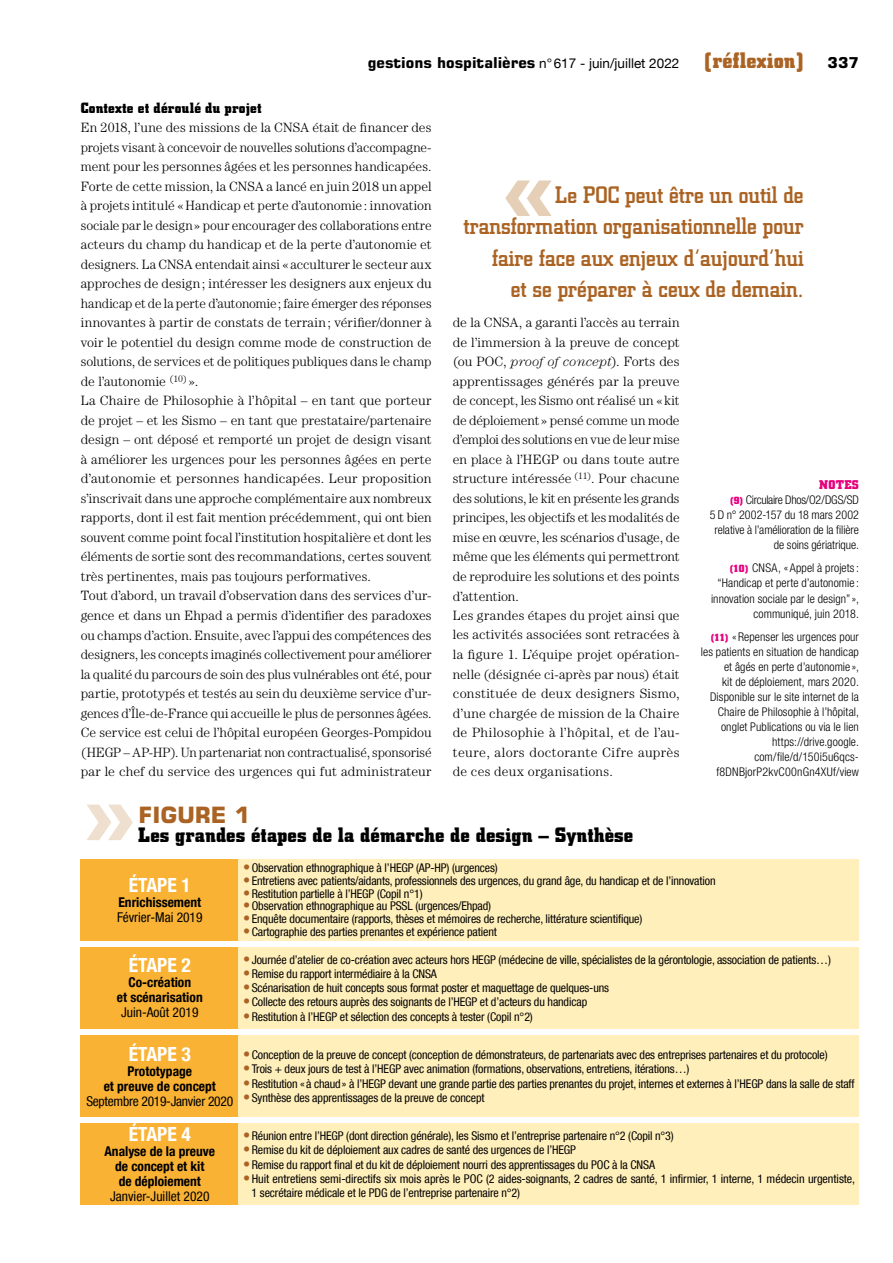
<style>
.page{position:relative;width:893px;height:1263px;background:#fff}
.page>*{position:absolute;margin:0;border:0;box-sizing:border-box;transform-origin:0 0}
.t1{font:700 120px "Square 721 BT";color:#eedfcf}
.t2{font:700 120px "Square 721 BT";color:#e6cfb7}
.t3{font:500 24px/31.5px "Square Slabserif 711 BT";color:#aa6323;text-align:right}
.t4{font:700 22.5px "Square 721 BT";color:#aa6323}
.t5{font:700 21px "Square Slabserif 711 BT";color:#000}
.t6{font:700 condensed 19.5px "Helvetica Neue LT Com";color:#fff}
.t7{font:700 15px "Square 721 BT";color:#000}
.t8{font:700 15px "Square Slabserif 711 BT";letter-spacing:.01em;color:#000}
.t9{font:300 13.5px/19.5px "Century Std";color:#000}
.t10{font:700 condensed 13.5px/15px "Helvetica Neue LT Com";color:#000;text-align:center}
.t11{font:condensed 13.5px "Helvetica Neue LT Com";color:#000}
.t12{font:condensed 13.5px "Helvetica Neue LT Com";letter-spacing:-.02em;color:#000}
.t13{font:700 12.75px "Square Slabserif 711 BT";letter-spacing:.02em;color:#e6007d}
.t14{font:condensed 12px/14.2px "Helvetica Neue LT Com";letter-spacing:-.01em;color:#000}
.t15{font:300 condensed 12px/15px "Helvetica Neue LT Com";letter-spacing:.005em;color:#000;text-align:right}
.s1{font-family:"Helvetica Neue LT Com";font-weight:400;font-size:13.5px}
.s2{font-family:"Square Slabserif 711 BT";font-size:22.5px;color:#aa6323}
.s3{font-style:italic}
.s4{font-family:"Square Slabserif 711 BT";font-weight:700;font-stretch:normal;font-size:10.5px;color:#e6007d}
.s5{font-size:14.25px;color:#aa6323}
</style>
<div class="page">
<div style="left:81px;top:859px;width:158px;height:81px;background:#f9b234"></div>
<div style="left:81px;top:947px;width:158px;height:82px;background:#f9b234"></div>
<div style="left:81px;top:1124px;width:158px;height:81px;background:#f9b234"></div>
<div style="left:81px;top:1035px;width:158px;height:82px;background:#f9b234"></div>
<div style="left:239px;top:859px;width:620px;height:81px;background:#ffefbb"></div>
<div style="left:239px;top:947px;width:620px;height:82px;background:#ffefbb"></div>
<div style="left:239px;top:1035px;width:620px;height:82px;background:#ffefbb"></div>
<div style="left:239px;top:1124px;width:620px;height:81px;background:#ffefbb"></div>
<p class="t7" style="left:368px;top:53px;width:493px">gestions hospitalières <span class="s1">n°617 - juin/juillet 2022</span> <span class="s2">[réflexion]</span> 337</p>
<p class="t8" style="left:81px;top:98px;width:182px">Contexte et déroulé du projet</p>
<p class="t9" style="left:81px;top:118px;width:352px">En 2018, l’une des missions de la CNSA était de financer des projets visant à concevoir de nouvelles solutions d’accompagne&shy;ment pour les personnes âgées et les personnes handicapées.<br>Forte de cette mission, la CNSA a lancé en juin 2018 un appel à projets intitulé «Handicap et perte d’autonomie: innovation sociale par le design» pour encourager des collaborations entre acteurs du champ du handicap et de la perte d’autonomie et designers. La CNSA entendait ainsi «acculturer le secteur aux approches de design; intéresser les designers aux enjeux du handicap et de la perte d’autonomie; faire émerger des réponses innovantes à partir de constats de terrain; vérifier/donner à voir le potentiel du design comme mode de construction de solutions, de services et de politiques publiques dans le champ de l’autonomie <sup>(10)</sup> ».<br>La Chaire de Philosophie à l’hôpital – en tant que porteur de projet – et les Sismo – en tant que prestataire/partenaire design – ont déposé et remporté un projet de design visant à améliorer les urgences pour les personnes âgées en perte d’autonomie et personnes handicapées. Leur proposition s’inscrivait dans une approche complémentaire aux nombreux rapports, dont il est fait mention précédemment, qui ont bien souvent comme point focal l’institution hospitalière et dont les éléments de sortie sont des recommandations, certes souvent très pertinentes, mais pas toujours performatives.<br>Tout d’abord, un travail d’observation dans des services d’ur&shy;gence et dans un Ehpad a permis d’identifier des paradoxes ou champs d’action. Ensuite, avec l’appui des compétences des designers, les concepts imaginés collectivement pour améliorer la qualité du parcours de soin des plus vulnérables ont été, pour partie, prototypés et testés au sein du deuxième service d’ur&shy;gences d’Île-de-France qui accueille le plus de personnes âgées.<br>Ce service est celui de l’hôpital européen Georges-Pompidou (HEGP – AP-HP). Un partenariat non contractualisé, sponsorisé par le chef du service des urgences qui fut administrateur</p>
<h1 class="t2" style="left:500px;top:113px;width:59px">«</h1>
<h2 class="t3" style="left:464px;top:178px;width:342px">Le POC peut être un outil de transformation organisationnelle pour faire face aux enjeux d’aujourd’hui<br>et se préparer à ceux de demain.</h2>
<p class="t9" style="left:453px;top:313px;width:228px">de la CNSA, a garanti l’accès au terrain de l’immersion à la preuve de concept (ou POC, <span class="s3">proof of concept</span>). Forts des apprentissages générés par la preuve de concept, les Sismo ont réalisé un «kit de déploiement» pensé comme un mode d’emploi des solutions en vue de leur mise en place à l’HEGP ou dans toute autre structure intéressée <sup>(11)</sup>. Pour chacune des solutions, le kit en présente les grands principes, les objectifs et les modalités de mise en œuvre, les scénarios d’usage, de même que les éléments qui permettront de reproduire les solutions et des points d’attention.<br>Les grandes étapes du projet ainsi que les activités associées sont retracées à la figure 1. L’équipe projet opération&shy;nelle (désignée ci-après par nous) était constituée de deux designers Sismo, d’une chargée de mission de la Chaire de Philosophie à l’hôpital, et de l’au&shy;teure, alors doctorante Cifre auprès de ces deux organisations.</p>
<p class="t13" style="left:819px;top:477px;width:41px">NOTES</p>
<p class="t15" style="left:710px;top:492px;width:151px"><span class="s4">(9)</span> Circulaire Dhos/O2/DGS/SD<br>5 D n° 2002-157 du 18 mars 2002 relative à l’amélioration de la filière de soins gériatrique.</p>
<p class="t15" style="left:711px;top:561px;width:149px"><span class="s4">(10)</span> CNSA, « Appel à projets: “Handicap et perte d’autonomie : innovation sociale par le design”», communiqué, juin 2018.</p>
<p class="t15" style="left:701px;top:629px;width:160px"><span class="s4">(11)</span> « Repenser les urgences pour les patients en situation de handicap et âgés en perte d’autonomie »,<br>kit de déploiement, mars 2020.<br>Disponible sur le site internet de la<br>Chaire de Philosophie à l’hôpital, onglet Publications ou via le lien https://drive.google. com/file/d/150i5u6qcs&shy;f8DNBjorP2kvC00nGn4XUf/view</p>
<h1 class="t1" style="left:81px;top:737px;width:59px">»</h1>
<h3 class="t4" style="left:139px;top:801px;width:113px">FIGURE 1</h3>
<h3 class="t5" style="left:138px;top:822px;width:497px">Les grandes étapes de la démarche de design – Synthèse</h3>
<h3 class="t6" style="left:129px;top:873px;width:64px">ÉTAPE 1</h3>
<p class="t10" style="left:118px;top:894px;width:84px">Enrichissement</p>
<p class="t11" style="left:117px;top:909px;width:87px">Février-Mai 2019</p>
<h3 class="t6" style="left:129px;top:954px;width:64px">ÉTAPE 2</h3>
<p class="t10" style="left:117px;top:975px;width:87px">Co-création<br>et scénarisation</p>
<p class="t11" style="left:121px;top:1005px;width:79px">Juin-Août 2019</p>
<h3 class="t6" style="left:129px;top:1042px;width:64px">ÉTAPE 3</h3>
<p class="t10" style="left:104px;top:1063px;width:114px">Prototypage<br>et preuve de concept</p>
<p class="t12" style="left:86px;top:1093px;width:148px">Septembre 2019-Janvier 2020</p>
<h3 class="t6" style="left:129px;top:1123px;width:64px">ÉTAPE 4</h3>
<p class="t10" style="left:104px;top:1144px;width:112px">Analyse de la preuve de concept et kit<br>de déploiement</p>
<p class="t11" style="left:110px;top:1188px;width:101px">Janvier-Juillet 2020</p>
<p class="t14" style="left:243px;top:861px;width:256px"><span class="s5">•</span>Observation ethnographique à l’HEGP (AP-HP) (urgences)</p>
<p class="t14" style="left:243px;top:873px;width:474px"><span class="s5">•</span>Entretiens avec patients/aidants, professionnels des urgences, du grand âge, du handicap et de l’innovation</p>
<p class="t14" style="left:243px;top:886px;width:181px"><span class="s5">•</span>Restitution partielle à l’HEGP (Copil n°1)</p>
<p class="t14" style="left:243px;top:899px;width:250px"><span class="s5">•</span>Observation ethnographique au PSSL (urgences/Ehpad)</p>
<p class="t14" style="left:243px;top:912px;width:401px"><span class="s5">•</span>Enquête documentaire (rapports, thèses et mémoires de recherche, littérature scientifique)</p>
<p class="t14" style="left:243px;top:924px;width:255px"><span class="s5">•</span>Cartographie des parties prenantes et expérience patient</p>
<p class="t14" style="left:243px;top:952px;width:589px"><span class="s5">•</span>Journée d’atelier de co-création avec acteurs hors HEGP (médecine de ville, spécialistes de la gérontologie, association de patients…)</p>
<p class="t14" style="left:243px;top:966px;width:195px"><span class="s5">•</span>Remise du rapport intermédiaire à la CNSA</p>
<p class="t14" style="left:243px;top:981px;width:368px"><span class="s5">•</span>Scénarisation de huit concepts sous format poster et maquettage de quelques-uns</p>
<p class="t14" style="left:243px;top:995px;width:346px"><span class="s5">•</span>Collecte des retours auprès des soignants de l’HEGP et d’acteurs du handicap</p>
<p class="t14" style="left:243px;top:1009px;width:291px"><span class="s5">•</span>Restitution à l’HEGP et sélection des concepts à tester (Copil n°2)</p>
<p class="t14" style="left:243px;top:1047px;width:586px"><span class="s5">•</span>Conception de la preuve de concept (conception de démonstrateurs, de partenariats avec des entreprises partenaires et du protocole)</p>
<p class="t14" style="left:243px;top:1062px;width:448px"><span class="s5">•</span>Trois + deux jours de test à l’HEGP avec animation (formations, observations, entretiens, itérations…)</p>
<p class="t14" style="left:243px;top:1076px;width:613px"><span class="s5">•</span>Restitution «à chaud» à l’HEGP devant une grande partie des parties prenantes du projet, internes et externes à l’HEGP dans la salle de staff</p>
<p class="t14" style="left:243px;top:1090px;width:243px"><span class="s5">•</span>Synthèse des apprentissages de la preuve de concept</p>
<p class="t14" style="left:243px;top:1129px;width:432px"><span class="s5">•</span>Réunion entre l’HEGP (dont direction générale), les Sismo et l’entreprise partenaire n°2 (Copil n°3)</p>
<p class="t14" style="left:243px;top:1143px;width:334px"><span class="s5">•</span>Remise du kit de déploiement aux cadres de santé des urgences de l’HEGP</p>
<p class="t14" style="left:243px;top:1157px;width:413px"><span class="s5">•</span>Remise du rapport final et du kit de déploiement nourri des apprentissages du POC à la CNSA</p>
<p class="t14" style="left:252px;top:1171px;width:605px;text-indent:-9px"><span class="s5">•</span>Huit entretiens semi-directifs six mois après le POC (2 aides-soignants, 2 cadres de santé, 1 infirmier, 1 interne, 1 médecin urgentiste,<br>1 secrétaire médicale et le PDG de l’entreprise partenaire n°2)</p>
</div>
